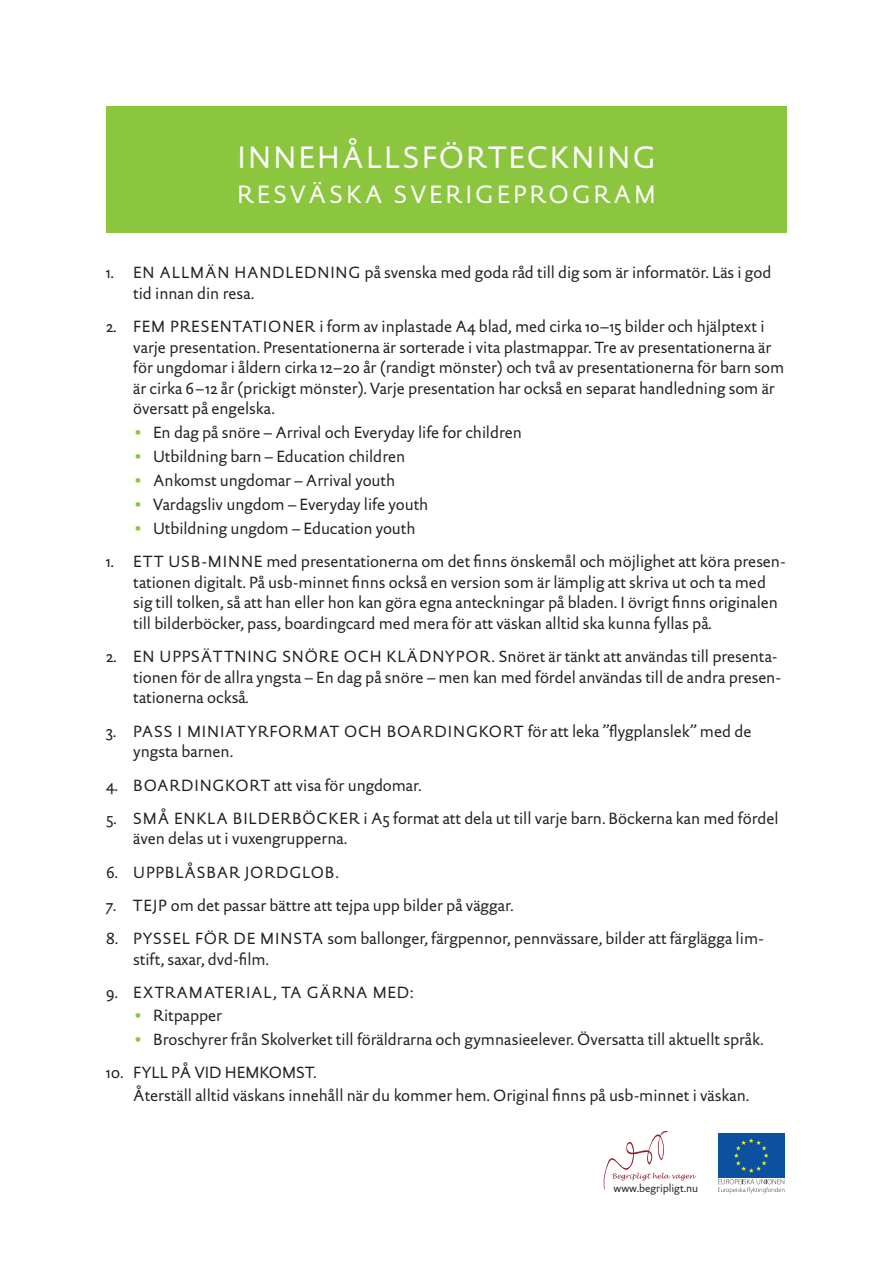
<style>
.page{position:relative;width:893px;height:1263px;background:#fff}
.page>*{position:absolute;margin:0;border:0;box-sizing:border-box;transform-origin:0 0}
.t1{font:31.5px "DTL Documenta Sans ST";letter-spacing:.07em;color:#fff}
.t2{font:25.5px "DTL Documenta Sans ST";letter-spacing:.12em;color:#fff}
.t3{font:16.5px/20.5px "DTL Documenta Sans ST";color:#231f20}
.t4{font:16.5px/20.5px "DTL Documenta Sans ST";letter-spacing:.05em;color:#231f20}
.t5{font:16.5px/33.3px "DTL Documenta Sans ST";letter-spacing:.04em;color:#231f20}
.t6{font:16.5px/24px "DTL Documenta Sans ST";color:#8bc63e;text-align:justify}
.t7{font:11.1px "DTL Documenta Sans ST";color:#231f20}
</style>
<div class="page">
<div style="left:718px;top:1133px;width:66px;height:44px;background:#0c51a0"></div>
<svg style="left:734px;top:1138px;width:35px;height:35px"></svg>
<svg style="left:718px;top:1179px;width:66px;height:14px"></svg>
<svg style="left:603px;top:1131px;width:93px;height:58px"></svg>
<div style="left:106px;top:106px;width:681px;height:127px;background:#8bc63e"></div>
<h1 class="t1" style="left:238px;top:138px;width:419px">I nnehållsförteckning</h1>
<h2 class="t2" style="left:237px;top:179px;width:174px">re sväska Sve</h2>
<h2 class="t2" style="left:445px;top:179px;width:212px">rigeprogram</h2>
<p class="t4" style="left:133px;top:262px;width:640px">En allmän handle dning på svenska med goda råd till dig som är informatör. Läs i god tid innan din resa.</p>
<p class="t3" style="left:133px;top:316px;width:652px">Fe m prese ntatione r i form av inplastade A4 blad, med cirka 10–15 bilder och hjälptext i varje presentation. Presentationerna är sorterade i vita plastmappar. Tre av presentationerna är för ungdomar i åldern cirka 12–20 år (randigt mönster) och två av presentationerna för barn som är cirka 6–12 år (prickigt mönster). Varje presentation har också en separat handledning som är översatt på engelska.</p>
<p class="t3" style="left:153px;top:420px;width:370px;line-height:24px">En dag på snöre – Arrival och Everyday life for children Utbildning barn – Education children<br>Ankomst ungdomar – Arrival youth<br>Vardagsliv ungdom – Everyday life youth<br>Utbildning ungdom – Education youth</p>
<p class="t3" style="left:133px;top:551px;width:654px">Ett u sb-minne med presentationerna om det finns önskemål och möjlighet att köra presen&shy;tationen digitalt. På usb-minnet finns också en version som är lämplig att skriva ut och ta med sig till tolken, så att han eller hon kan göra egna anteckningar på bladen. I övrigt finns originalen till bilderböcker, pass, boardingcard med mera för att väskan alltid ska kunna fyllas på.</p>
<p class="t4" style="left:133px;top:646px;width:649px">en u ppsättning snöre och klädnypor. Snöret är tänkt att användas till presenta&shy;tionen för de allra yngsta – En dag på snöre – men kan med fördel användas till de andra presen&shy;tationerna också.</p>
<p class="t4" style="left:133px;top:721px;width:620px">Pass i miniatyrformat och boardingkort för att leka ”flygplanslek” med de yngsta barnen.</p>
<p class="t4" style="left:133px;top:768px;width:647px;line-height:33.3px">B oardingkort att visa för ungdomar.<br>Små e nkla bilde rböcke r i A5 format att dela ut till varje barn. Böckerna kan med fördel</p>
<p class="t5" style="left:133px;top:822px;width:632px">även delas ut i vuxengrupperna.<br>Uppblåsbar jordglob.<br>Tejp om det passar bättre att tejpa upp bilder på väggar.<br>Pysse l för de minsta som ballonger, färgpennor, pennvässare, bilder att färglägga lim-</p>
<p class="t3" style="left:133px;top:942px;width:137px;line-height:33.3px">stift, saxar, dvd-film.<br>EXTRAMAT</p>
<p class="t3" style="left:106px;top:262px;width:9px">1.</p>
<p class="t3" style="left:106px;top:316px;width:12px">2.</p>
<p class="t6" style="left:133px;top:420px;width:11px">• • • • •</p>
<p class="t3" style="left:106px;top:551px;width:9px">1.</p>
<p class="t3" style="left:106px;top:646px;width:12px">2.</p>
<p class="t3" style="left:106px;top:721px;width:11px">3.</p>
<p class="t3" style="left:106px;top:768px;width:13px;line-height:33.3px">4.<br>5.</p>
<p class="t3" style="left:106px;top:855px;width:13px;line-height:33.3px;text-align:justify">6.<br>7.<br>8.</p>
<p class="t3" style="left:225px;top:982px;width:20px">ERIAL</p>
<p class="t4" style="left:273px;top:982px;width:142px">, ta gärna med:</p>
<p class="t3" style="left:153px;top:1003px;width:612px;line-height:24px">Ritpapper<br>Broschyrer från Skolverket till föräldrarna och gymnasieelever. Översatta till aktuellt språk.</p>
<p class="t3" style="left:133px;top:1062px;width:19px">FYLL</p>
<p class="t3" style="left:171px;top:1062px;width:87px">PÅ VID HEMKOMST</p>
<p class="t3" style="left:106px;top:1061px;width:644px;line-height:22.6px;text-indent:207px">.<br>Återställ alltid väskans innehåll när du kommer hem. Original finns på usb-minnet i väskan.</p>
<p class="t3" style="left:106px;top:982px;width:13px">9.</p>
<p class="t6" style="left:133px;top:1003px;width:11px">• •</p>
<p class="t3" style="left:106px;top:1062px;width:19px">10.</p>
<p class="t7" style="left:613px;top:1181px;width:86px">www.begripligt.nu</p>
</div>
